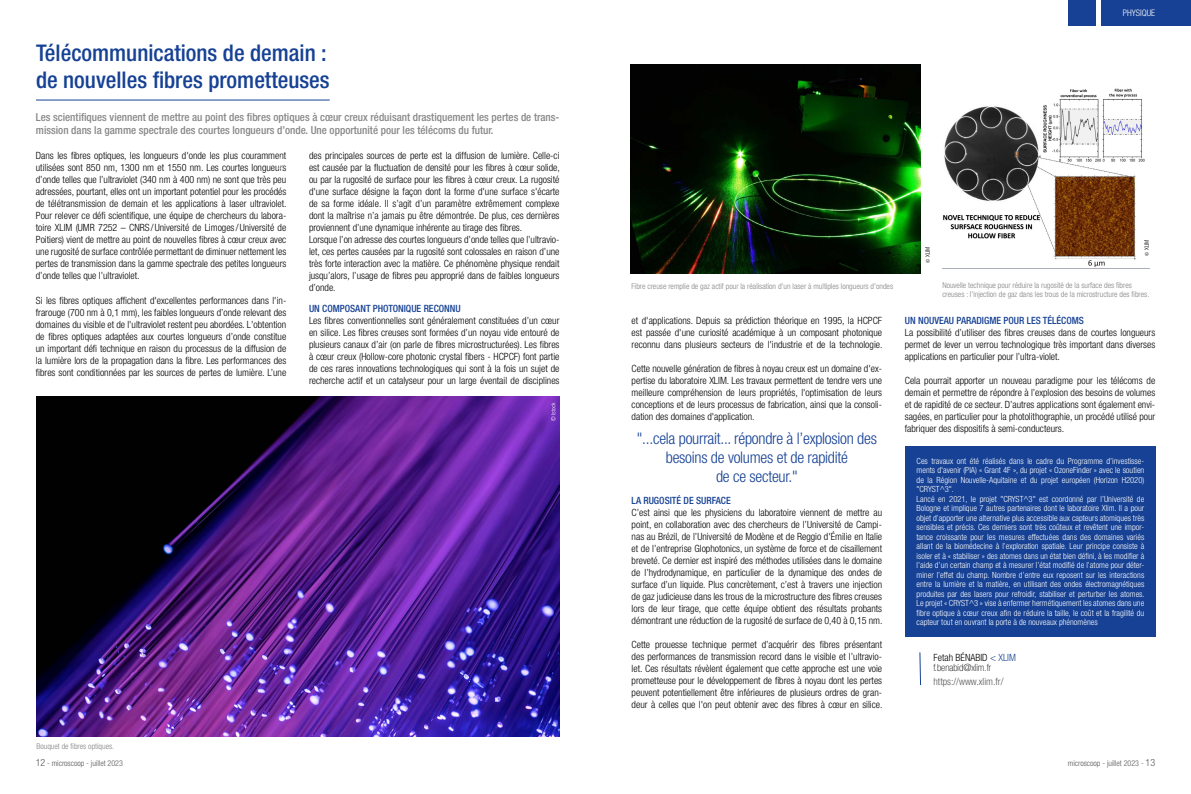
<style>
.page{position:relative;width:1191px;height:794px;background:#fff}
.page>*{position:absolute;margin:0;border:0;box-sizing:border-box;transform-origin:0 0}
.t1{font:500 condensed 23px/27.6px "Helvetica Neue LT Std";color:#164194}
.t2{font:300 condensed 16px/19px "Helvetica Neue LT Std";letter-spacing:-.015em;color:#164194;text-align:center}
.t3{font:500 condensed 11px/13.2px "Helvetica Neue LT Std";color:#878787}
.t4{font:300 condensed 10px/12px "Helvetica Neue LT Std";color:#000;text-align:justify}
.t5{font:500 condensed 10px "Helvetica Neue LT Std";color:#164194}
.t6{font:100 condensed 10px/10px "Helvetica Neue LT Std";color:#000}
.t7{font:300 condensed 10px "Helvetica Neue LT Std";color:#575756}
.t8{font:300 condensed 9px "Helvetica Neue LT Std";color:#fff}
.t9{font:300 condensed 8.5px/9.5px "Helvetica Neue LT Std";color:#fff}
.t10{font:300 condensed 8px/9.6px "Helvetica Neue LT Std";color:#838382}
.t11{font:300 condensed 8px "Helvetica Neue LT Std";color:#575756}
.t12{font:300 condensed 6px "Helvetica Neue LT Std";color:#000}
.s1{font-family:"Minion Pro";font-weight:400;font-stretch:normal}
.s2{font-weight:300}
.s3{font-weight:300;color:#164194}
.s4{font-size:10px}
</style>
<div class="page">
<div style="left:1101px;top:0;width:90px;height:26px;background:#164194"></div>
<div style="left:1068px;top:0;width:27px;height:26px;background:#164194"></div>
<hr style="left:36px;top:99px;width:294px;height:1px;background:#164194">
<svg style="left:919px;top:652px;width:2px;height:34px"></svg>
<img style="left:36px;top:397px;width:523px;height:339px">
<img style="left:631px;top:64px;width:289px;height:209px">
<img style="left:943px;top:88px;width:202px;height:179px">
<div style="left:905px;top:446px;width:250px;height:190px;background:#164194"></div>
<svg style="left:551px;top:402px;width:4px;height:19px"></svg>
<p class="t8" style="left:1122px;top:8px;width:34px">PHYSIQUE</p>
<h1 class="t1" style="left:36px;top:38px;width:295px">Télécommunications de demain : de nouvelles fibres prometteuses</h1>
<p class="t3" style="left:36px;top:110px;width:525px">Les scientifiques viennent de mettre au point des fibres optiques à cœur creux réduisant drastiquement les pertes de trans&shy;mission dans la gamme spectrale des courtes longueurs d’onde. Une opportunité pour les télécoms du futur.</p>
<p class="t4" style="left:36px;top:150px;width:252px">Dans les fibres optiques, les longueurs d'onde les plus couramment utilisées sont 850 nm, 1300 nm et 1550 nm. Les courtes longueurs d’onde telles que l’ultraviolet (340 nm à 400 nm) ne sont que très peu adressées, pourtant, elles ont un important potentiel pour les procédés de télétransmission de demain et les applications à laser ultraviolet.<br>Pour relever ce défi scientifique, une équipe de chercheurs du labora&shy;toire XLIM (UMR 7252 – CNRS /Université de Limoges/ Université de Poitiers) vient de mettre au point de nouvelles fibres à cœur creux avec une rugosité de surface contrôlée permettant de diminuer nettement les pertes de transmission dans la gamme spectrale des petites longueurs d’onde telles que l’ultraviolet.</p>
<p class="t4" style="left:36px;top:294px;width:252px">Si les fibres optiques affichent d'excellentes performances dans l'in&shy;frarouge (700 nm à 0,1 mm), les faibles longueurs d’onde relevant des domaines du visible et de l'ultraviolet restent peu abordées. L'obtention de fibres optiques adaptées aux courtes longueurs d’onde constitue un important défi technique en raison du processus de la diffusion de la lumière lors de la propagation dans la fibre. Les performances des fibres sont conditionnées par les sources de pertes de lumière. L’une</p>
<p class="t4" style="left:309px;top:150px;width:252px;text-align:left">des principales sources de perte est la diffusion de lumière. Celle-ci est causée par la fluctuation de densité pour les fibres à cœur solide, ou par la rugosité de surface pour les fibres à cœur creux. La rugosité d'une surface désigne la façon dont la forme d'une surface s'écarte de sa forme idéale. Il s’agit d’un paramètre extrêmement complexe dont la maîtrise n’a jamais pu être démontrée. De plus, ces dernières proviennent d’une dynamique inhérente au tirage des fibres.<br>Lorsque l’on adresse des courtes longueurs d’onde telles que l’ultravio&shy;let, ces pertes causées par la rugosité sont colossales en raison d’une très forte interaction avec la matière. Ce phénomène physique rendait jusqu’alors, l’usage de fibres peu approprié dans de faibles longueurs d’onde.</p>
<p class="t5" style="left:309px;top:302px;width:153px">UN COMPOSANT PHOTONIQUE RECONNU</p>
<p class="t4" style="left:309px;top:314px;width:252px">Les fibres conventionnelles sont généralement constituées d’un cœur en silice. Les fibres creuses sont formées d’un noyau vide entouré de plusieurs canaux d’air (on parle de fibres microstructurées). Les fibres à cœur creux (Hollow-core photonic crystal fibers - HCPCF) font partie de ces rares innovations technologiques qui sont à la fois un sujet de recherche actif et un catalyseur pour un large éventail de disciplines</p>
<p class="t4" style="left:631px;top:315px;width:252px">et d'applications. Depuis sa prédiction théorique en 1995, la HCPCF est passée d'une curiosité académique à un composant photonique reconnu dans plusieurs secteurs de l'industrie et de la technologie.</p>
<p class="t12" style="left:924px;top:263px;width:18px;rotate:-90deg"><span class="s1">©</span> XLIM</p>
<p class="t12" style="left:1143px;top:256px;width:18px;rotate:-90deg"><span class="s1">©</span> XLIM</p>
<p class="t10" style="left:631px;top:281px;width:263px">Fibre creuse remplie de gaz actif pour la réalisation d'un laser à multiples longueurs d'ondes</p>
<p class="t10" style="left:942px;top:280px;width:208px">Nouvelle technique pour réduire la rugosité de la surface des fibres creuses : l'injection de gaz dans les trous de la microstructure des fibres.</p>
<p class="t5" style="left:904px;top:315px;width:181px">UN NOUVEAU PARADIGME POUR LES TÉLÉCOMS</p>
<p class="t4" style="left:904px;top:327px;width:252px">La possibilité d’utiliser des fibres creuses dans de courtes longueurs permet de lever un verrou technologique très important dans diverses applications en particulier pour l’ultra-violet.</p>
<p class="t4" style="left:904px;top:375px;width:252px">Cela pourrait apporter un nouveau paradigme pour les télécoms de demain et permettre de répondre à l’explosion des besoins de volumes et de rapidité de ce secteur. D’autres applications sont également envi&shy;sagées, en particulier pour la photolithographie, un procédé utilisé pour fabriquer des dispositifs à semi-conducteurs.</p>
<p class="t4" style="left:631px;top:363px;width:252px">Cette nouvelle génération de fibres à noyau creux est un domaine d'ex&shy;pertise du laboratoire XLIM. Les travaux permettent de tendre vers une meilleure compréhension de leurs propriétés, l'optimisation de leurs conceptions et de leurs processus de fabrication, ainsi que la consoli&shy;dation des domaines d'application.</p>
<h2 class="t2" style="left:637px;top:429px;width:241px">"...cela pourrait... répondre à l’explosion des besoins de volumes et de rapidité<br>de ce secteur."</h2>
<p class="t5" style="left:631px;top:494px;width:101px">LA RUGOSITÉ DE SURFACE</p>
<p class="t4" style="left:631px;top:506px;width:252px">C’est ainsi que les physiciens du laboratoire viennent de mettre au point, en collaboration avec des chercheurs de l’Université de Campi&shy;nas au Brézil, de l’Université de Modène et de Reggio d'Émilie en Italie et de l’entreprise Glophotonics, un système de force et de cisaillement breveté. Ce dernier est inspiré des méthodes utilisées dans le domaine de l’hydrodynamique, en particulier de la dynamique des ondes de surface d’un liquide. Plus concrètement, c’est à travers une injection de gaz judicieuse dans les trous de la microstructure des fibres creuses lors de leur tirage, que cette équipe obtient des résultats probants démontrant une réduction de la rugosité de surface de 0,40 à 0,15 nm.</p>
<p class="t4" style="left:631px;top:638px;width:252px">Cette prouesse technique permet d’acquérir des fibres présentant des performances de transmission record dans le visible et l’ultravio&shy;let. Ces résultats révèlent également que cette approche est une voie prometteuse pour le développement de fibres à noyau dont les pertes peuvent potentiellement être inférieures de plusieurs ordres de gran&shy;deur à celles que l'on peut obtenir avec des fibres à cœur en silice.</p>
<p class="t9" style="left:916px;top:456px;width:229px">Ces travaux ont été réalisés dans le cadre du Programme d’investisse&shy;ments d'avenir (PIA) « Grant 4F », du projet « OzoneFinder » avec le soutien de la Région Nouvelle-Aquitaine et du projet européen (Horizon H2020) "CRYST^3".<br>Lancé en 2021, le projet "CRYST^3" est coordonné par l’Université de Bologne et implique 7 autres partenaires dont le laboratoire Xlim. Il a pour objet d’apporter une alternative plus accessible aux capteurs atomiques très sensibles et précis. Ces derniers sont très coûteux et revêtent une impor&shy;tance croissante pour les mesures effectuées dans des domaines variés allant de la biomédecine à l’exploration spatiale. Leur principe consiste à isoler et à « stabiliser » des atomes dans un état bien défini, à les modifier à l’aide d’un certain champ et à mesurer l’état modifié de l’atome pour déter&shy;miner l’effet du champ. Nombre d’entre eux reposent sur les interactions entre la lumière et la matière, en utilisant des ondes électromagnétiques produites par des lasers pour refroidir, stabiliser et perturber les atomes.<br>Le projet « CRYST^3 » vise à enfermer hermétiquement les atomes dans une fibre optique à cœur creux afin de réduire la taille, le coût et la fragilité du capteur tout en ouvrant la porte à de nouveaux phénomènes</p>
<p class="t6" style="left:933px;top:652px;width:84px"><span class="s2">Fetah BÉNABID</span> <span class="s3">&lt; XLIM </span>f.benabid@xlim.fr</p>
<p class="t7" style="left:933px;top:676px;width:71px">https://www.xlim.fr/</p>
<p class="t10" style="left:36px;top:741px;width:79px">Bouquet de fibres optiques.</p>
<p class="t11" style="left:36px;top:758px;width:89px"><span class="s4">12</span> - microscoop - juillet 2023</p>
<p class="t11" style="left:1068px;top:758px;width:89px">microscoop - juillet 2023 - <span class="s4">13</span></p>
</div>
